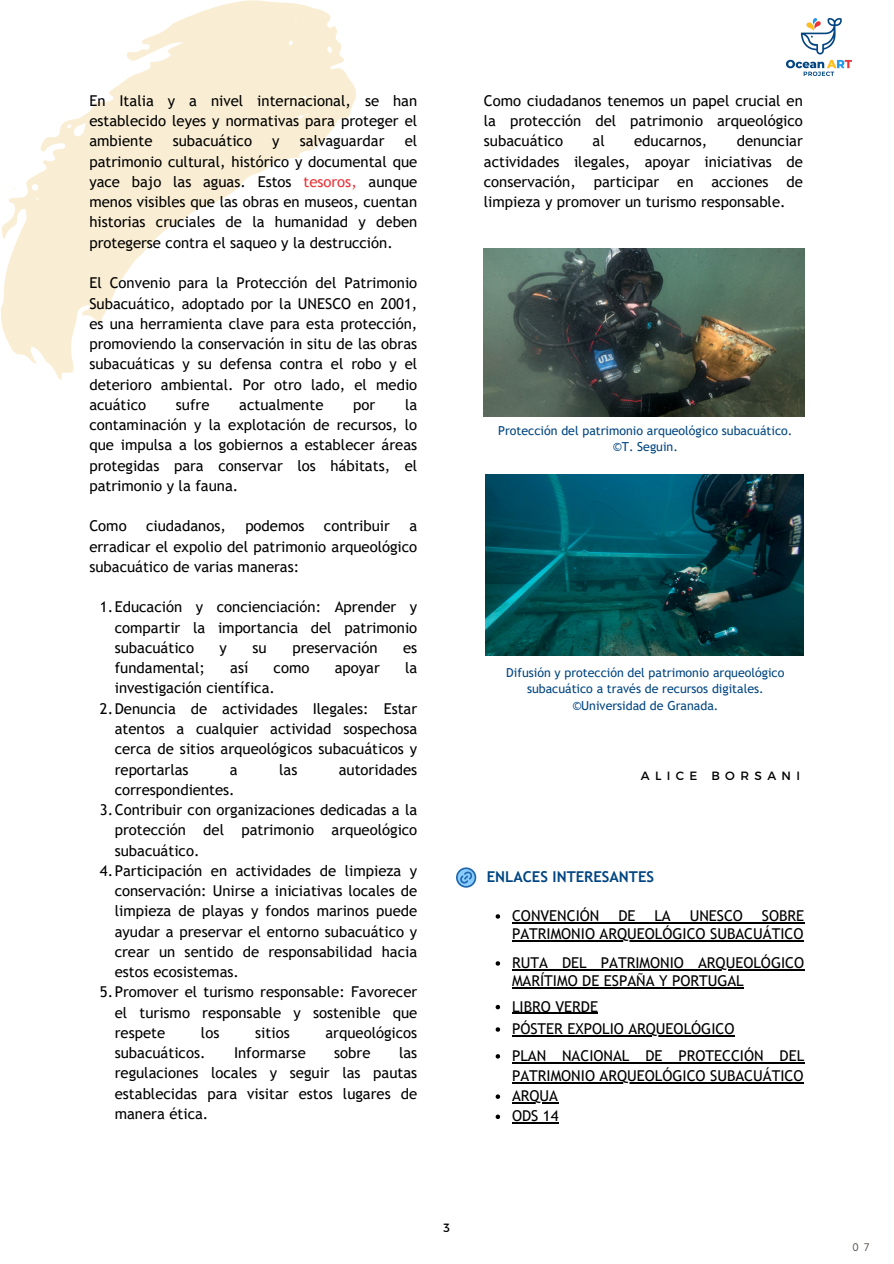
<style>
.page{position:relative;width:894px;height:1264px;background:#fff}
.page>*{position:absolute;margin:0;border:0;box-sizing:border-box;transform-origin:0 0}
.t1{font:14.85px/20.2px "Trebuchet MS";color:#000;text-align:justify}
.t2{font:700 14.85px "Trebuchet MS";color:#004581}
.t3{font:12.45px/16.5px "Trebuchet MS";color:#004581;text-align:center}
.t4{font:12px "Montserrat";letter-spacing:.45em;color:#000}
.t5{font:11.25px "Glacial Indifference";color:#544b43}
.s1{color:#eb3338}
</style>
<div class="page">
<svg style="left:1px;top:0;width:355px;height:380px"></svg>
<svg style="left:456px;top:867px;width:20px;height:20px"></svg>
<img style="left:484px;top:248px;width:320px;height:168px">
<img style="left:786px;top:19px;width:65px;height:56px">
<img style="left:485px;top:474px;width:318px;height:181px">
<svg style="left:495px;top:914px;width:5px;height:4px"></svg>
<hr style="left:512px;top:922px;width:292px;height:1px;background:#000">
<hr style="left:512px;top:939px;width:291px;height:2px;background:#000">
<svg style="left:495px;top:961px;width:5px;height:4px"></svg>
<hr style="left:512px;top:969px;width:292px;height:1px;background:#000">
<hr style="left:512px;top:986px;width:231px;height:2px;background:#000">
<svg style="left:495px;top:1004px;width:5px;height:5px"></svg>
<hr style="left:512px;top:1012px;width:86px;height:1px;background:#000">
<svg style="left:495px;top:1027px;width:5px;height:4px"></svg>
<hr style="left:512px;top:1035px;width:222px;height:1px;background:#000">
<svg style="left:495px;top:1054px;width:5px;height:4px"></svg>
<hr style="left:512px;top:1061px;width:292px;height:2px;background:#000">
<hr style="left:512px;top:1082px;width:291px;height:1px;background:#000">
<svg style="left:495px;top:1094px;width:5px;height:4px"></svg>
<hr style="left:512px;top:1102px;width:46px;height:1px;background:#000">
<svg style="left:495px;top:1114px;width:5px;height:5px"></svg>
<hr style="left:512px;top:1122px;width:46px;height:1px;background:#000">
<p class="t1" style="left:89px;top:90px;width:329px">En Italia y a nivel internacional, se han establecido leyes y normativas para proteger el ambiente</p>
<p class="t1" style="left:173px;top:131px;width:81px">subacuático</p>
<p class="t1" style="left:272px;top:131px;width:9px">y</p>
<p class="t1" style="left:300px;top:131px;width:86px">salvaguardar</p>
<p class="t1" style="left:89px;top:131px;width:329px;text-indent:315px">el patrimonio cultural, histórico y documental que yace bajo las aguas. Estos <span class="s1">tesoros,</span> aunque menos visibles que las obras en museos, cuentan historias cruciales de la humanidad y deben protegerse contra el saqueo y la destrucción.</p>
<p class="t1" style="left:89px;top:273px;width:329px">El Convenio para la Protección del Patrimonio Subacuático, adoptado por la UNESCO en 2001, es una herramienta clave para esta protección, promoviendo la conservación in situ de las obras subacuáticas y su defensa contra el robo y el deterioro ambiental. Por otro lado, el medio acuático</p>
<p class="t1" style="left:89px;top:394px;width:329px;text-indent:315px">la contaminación y la explotación de recursos, lo que impulsa a los gobiernos a establecer áreas protegidas para conservar los hábitats, el patrimonio y la fauna.</p>
<p class="t1" style="left:89px;top:516px;width:39px">Como</p>
<p class="t1" style="left:146px;top:516px;width:81px">ciudadanos,</p>
<p class="t1" style="left:245px;top:516px;width:61px">podemos</p>
<p class="t1" style="left:324px;top:516px;width:67px">contribuir</p>
<p class="t1" style="left:176px;top:394px;width:35px">sufre</p>
<p class="t1" style="left:239px;top:394px;width:86px">actualmente</p>
<p class="t1" style="left:353px;top:394px;width:24px">por</p>
<p class="t1" style="left:89px;top:516px;width:329px;text-indent:320px">a erradicar el expolio del patrimonio arqueológico subacuático de varias maneras:</p>
<p class="t1" style="left:115px;top:597px;width:304px;text-indent:-15px">1.Educación y concienciación: Aprender y compartir la importancia del patrimonio subacuático</p>
<p class="t1" style="left:219px;top:637px;width:9px">y</p>
<p class="t1" style="left:252px;top:637px;width:16px">su</p>
<p class="t1" style="left:292px;top:637px;width:87px">preservación</p>
<p class="t1" style="left:403px;top:637px;width:16px">es</p>
<p class="t1" style="left:115px;top:657px;width:92px">fundamental;</p>
<p class="t1" style="left:230px;top:657px;width:20px">así</p>
<p class="t1" style="left:273px;top:657px;width:37px">como</p>
<p class="t1" style="left:334px;top:657px;width:47px">apoyar</p>
<p class="t1" style="left:405px;top:657px;width:14px">la</p>
<p class="t1" style="left:115px;top:678px;width:162px">investigación científica.</p>
<p class="t1" style="left:115px;top:698px;width:304px;text-indent:-15px">2.Denuncia de actividades Ilegales: Estar atentos a cualquier actividad sospechosa cerca de sitios arqueológicos subacuáticos y reportarlas</p>
<p class="t1" style="left:230px;top:759px;width:9px">a</p>
<p class="t1" style="left:279px;top:759px;width:20px">las</p>
<p class="t1" style="left:338px;top:759px;width:80px">autoridades</p>
<p class="t1" style="left:115px;top:779px;width:121px">correspondientes.</p>
<h2 class="t1" style="left:115px;top:799px;width:304px;text-indent:-15px">3.Contribuir con organizaciones dedicadas a la protección del patrimonio arqueológico subacuático.</h2>
<p class="t1" style="left:115px;top:860px;width:304px;text-indent:-15px">4.Participación en actividades de limpieza y conservación: Unirse a iniciativas locales de limpieza de playas y fondos marinos puede ayudar a preservar el entorno subacuático y crear un sentido de responsabilidad hacia estos ecosistemas.</p>
<p class="t1" style="left:115px;top:981px;width:304px;text-indent:-15px">5.Promover el turismo responsable: Favorecer el turismo responsable y sostenible que respete</p>
<p class="t1" style="left:201px;top:1022px;width:20px">los</p>
<p class="t1" style="left:255px;top:1022px;width:36px">sitios</p>
<p class="t1" style="left:325px;top:1022px;width:93px">arqueológicos</p>
<p class="t1" style="left:115px;top:1042px;width:92px">subacuáticos.</p>
<p class="t1" style="left:234px;top:1042px;width:73px">Informarse</p>
<p class="t1" style="left:334px;top:1042px;width:38px">sobre</p>
<p class="t1" style="left:115px;top:1042px;width:304px;text-indent:284px">las regulaciones locales y seguir las pautas establecidas para visitar estos lugares de manera ética.</p>
<p class="t1" style="left:484px;top:90px;width:320px">Como ciudadanos tenemos un papel crucial en la protección del patrimonio arqueológico subacuático</p>
<p class="t1" style="left:484px;top:131px;width:320px;text-indent:253px">denunciar actividades ilegales, apoyar iniciativas de conservación, participar en acciones de limpieza y promover un turismo responsable.</p>
<p class="t1" style="left:592px;top:131px;width:14px">al</p>
<p class="t1" style="left:634px;top:131px;width:75px">educarnos,</p>
<p class="t3" style="left:498px;top:422px;width:295px">Protección del patrimonio arqueológico subacuático. ©T. Seguin.</p>
<p class="t3" style="left:506px;top:664px;width:279px">Difusión y protección del patrimonio arqueológico subacuático a través de recursos digitales.</p>
<h3 class="t3" style="left:572px;top:697px;width:147px">©Universidad de Granada.</h3>
<p class="t4" style="left:640px;top:768px;width:161px">ALICE BORSANI</p>
<p class="t2" style="left:486px;top:867px;width:169px">ENLACES INTERESANTES</p>
<p class="t1" style="left:512px;top:905px;width:89px">CONVENCIÓN</p>
<p class="t1" style="left:618px;top:905px;width:19px">DE</p>
<p class="t1" style="left:654px;top:905px;width:18px">LA</p>
<p class="t1" style="left:689px;top:905px;width:55px">UNESCO</p>
<p class="t1" style="left:512px;top:906px;width:293px;line-height:17.9px;text-align:right">SOBRE<br>PATRIMONIO ARQUEOLÓGICO SUBACUÁTICO</p>
<p class="t1" style="left:512px;top:953px;width:293px;line-height:17.9px">RUTA DEL PATRIMONIO ARQUEOLÓGICO<br>MARÍTIMO DE ESPAÑA Y PORTUGAL</p>
<p class="t1" style="left:512px;top:995px;width:224px;line-height:22.4px">LIBRO VERDE<br>PÓSTER EXPOLIO ARQUEOLÓGICO</p>
<p class="t1" style="left:512px;top:1045px;width:293px;text-align:left">PLAN NACIONAL DE PROTECCIÓN DEL<br>PATRIMONIO ARQUEOLÓGICO SUBACUÁTICO<br>ARQUA<br>ODS 14</p>
<p class="t4" style="left:443px;top:1220px;width:8px">3</p>
<h2 class="t5" style="left:852px;top:1240px;width:19px">0 7</h2>
</div>
